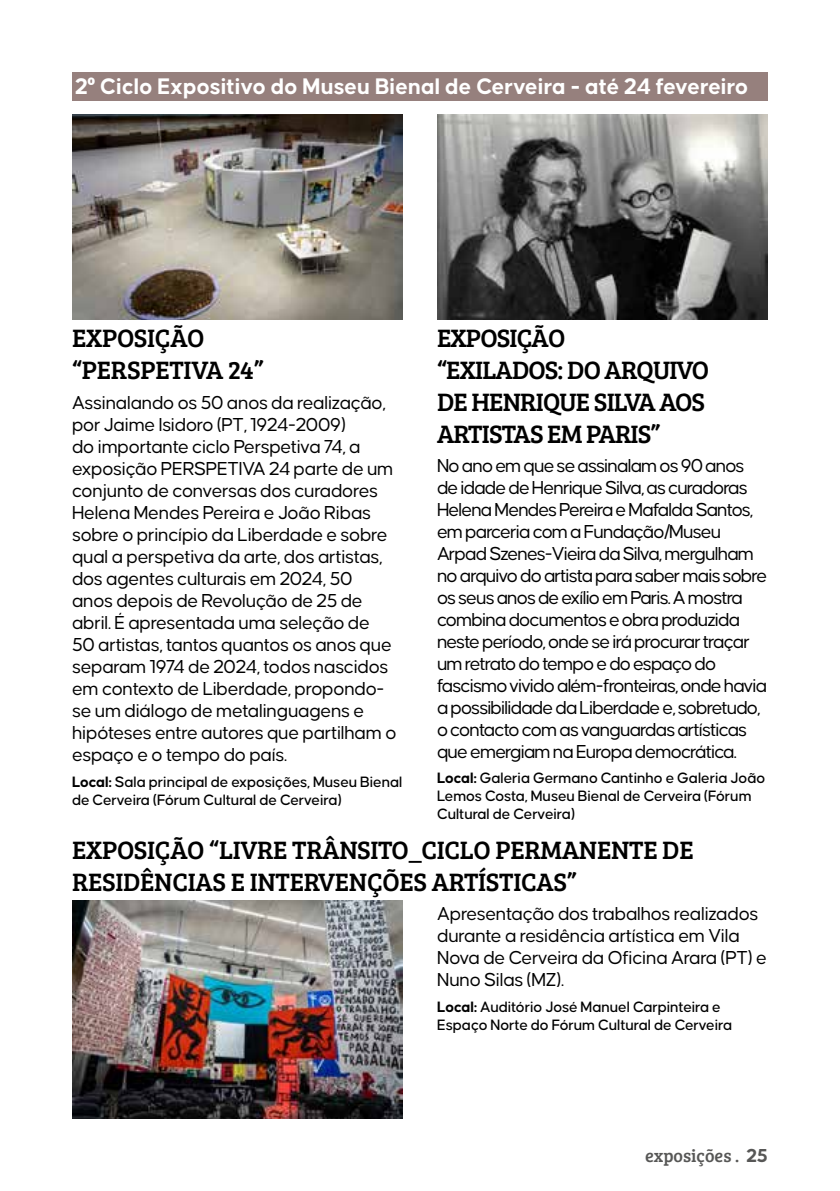
<style>
.page{position:relative;width:840px;height:1191px;background:#fff}
.page>*{position:absolute;margin:0;border:0;box-sizing:border-box;transform-origin:0 0}
.t1{font:26px/32px "Bree Serif";letter-spacing:-.01em;color:#000}
.t2{font:26px/32px "Bree Serif";letter-spacing:-.03em;color:#000}
.t3{font:700 24px "Causten";color:#fff}
.t4{font:20px/22px "Causten";letter-spacing:-.02em;color:#000}
.t5{font:20px/22px "Causten";letter-spacing:-.04em;color:#000}
.t6{font:18px "Bree Serif";color:#575756}
.t7{font:500 16px/18px "Causten";letter-spacing:-.01em;color:#000}
.s1{font-family:"Abadi";font-weight:800;font-stretch:condensed}
.s2{font-weight:700}
.s3{font-family:"Causten";font-weight:700;font-size:20px}
</style>
<div class="page">
<div style="left:72px;top:72px;width:695px;height:28px;background:#96807d"></div>
<img style="left:72px;top:115px;width:331px;height:204px">
<img style="left:72px;top:900px;width:331px;height:218px">
<img style="left:437px;top:115px;width:330px;height:204px">
<p class="t3" style="left:75px;top:73px;width:674px">2<span class="s1">º</span> Ciclo Expositivo do Museu Bienal de Cerveira - até 24 fevereiro</p>
<h1 class="t1" style="left:72px;top:321px;width:193px">EXPOSIÇÃO “PERSPETIVA 24”</h1>
<p class="t4" style="left:72px;top:391px;width:326px">Assinalando os 50 anos da realização, por Jaime Isidoro (PT, 1924-2009)<br>do importante ciclo Perspetiva 74, a exposição PERSPETIVA 24 parte de um conjunto de conversas dos curadores Helena Mendes Pereira e João Ribas sobre o princípio da Liberdade e sobre qual a perspetiva da arte, dos artistas, dos agentes culturais em 2024, 50 anos depois de Revolução de 25 de abril. É apresentada uma seleção de 50 artistas, tantos quantos os anos que separam 1974 de 2024, todos nascidos em contexto de Liberdade, propondo&shy;se um diálogo de metalinguagens e hipóteses entre autores que partilham o espaço e o tempo do país.</p>
<p class="t7" style="left:72px;top:772px;width:332px"><span class="s2">Local:</span> Sala principal de exposições, Museu Bienal de Cerveira (Fórum Cultural de Cerveira)</p>
<h1 class="t2" style="left:437px;top:321px;width:273px">EXPOSIÇÃO<br>“EXILADOS: DO ARQUIVO<br>DE HENRIQUE SILVA AOS<br>ARTISTAS EM PARIS”</h1>
<p class="t5" style="left:437px;top:454px;width:332px">No ano em que se assinalam os 90 anos de idade de Henrique Silva, as curadoras Helena Mendes Pereira e Mafalda Santos, em parceria com a Fundação/Museu Arpad Szenes-Vieira da Silva, mergulham no arquivo do artista para saber mais sobre os seus anos de exílio em Paris. A mostra combina documentos e obra produzida neste período, onde se irá procurar traçar um retrato do tempo e do espaço do fascismo vivido além-fronteiras, onde havia a possibilidade da Liberdade e, sobretudo, o contacto com as vanguardas artísticas que emergiam na Europa democrática.</p>
<p class="t7" style="left:437px;top:769px;width:330px"><span class="s2">Local:</span> Galeria Germano Cantinho e Galeria João<br>Lemos Costa, Museu Bienal de Cerveira (Fórum<br>Cultural de Cerveira)</p>
<h1 class="t1" style="left:72px;top:832px;width:622px">EXPOSIÇÃO “LIVRE TRÂNSITO_CICLO PERMANENTE DE<br>RESIDÊNCIAS E INTERVENÇÕES ARTÍSTICAS”</h1>
<p class="t4" style="left:437px;top:902px;width:331px">Apresentação dos trabalhos realizados durante a residência artística em Vila Nova de Cerveira da Oficina Arara (PT) e Nuno Silas (MZ).</p>
<p class="t7" style="left:437px;top:998px;width:296px"><span class="s2">Local:</span> Auditório José Manuel Carpinteira e<br>Espaço Norte do Fórum Cultural de Cerveira</p>
<p class="t6" style="left:644px;top:1142px;width:124px">exposições . <span class="s3">25</span></p>
</div>
